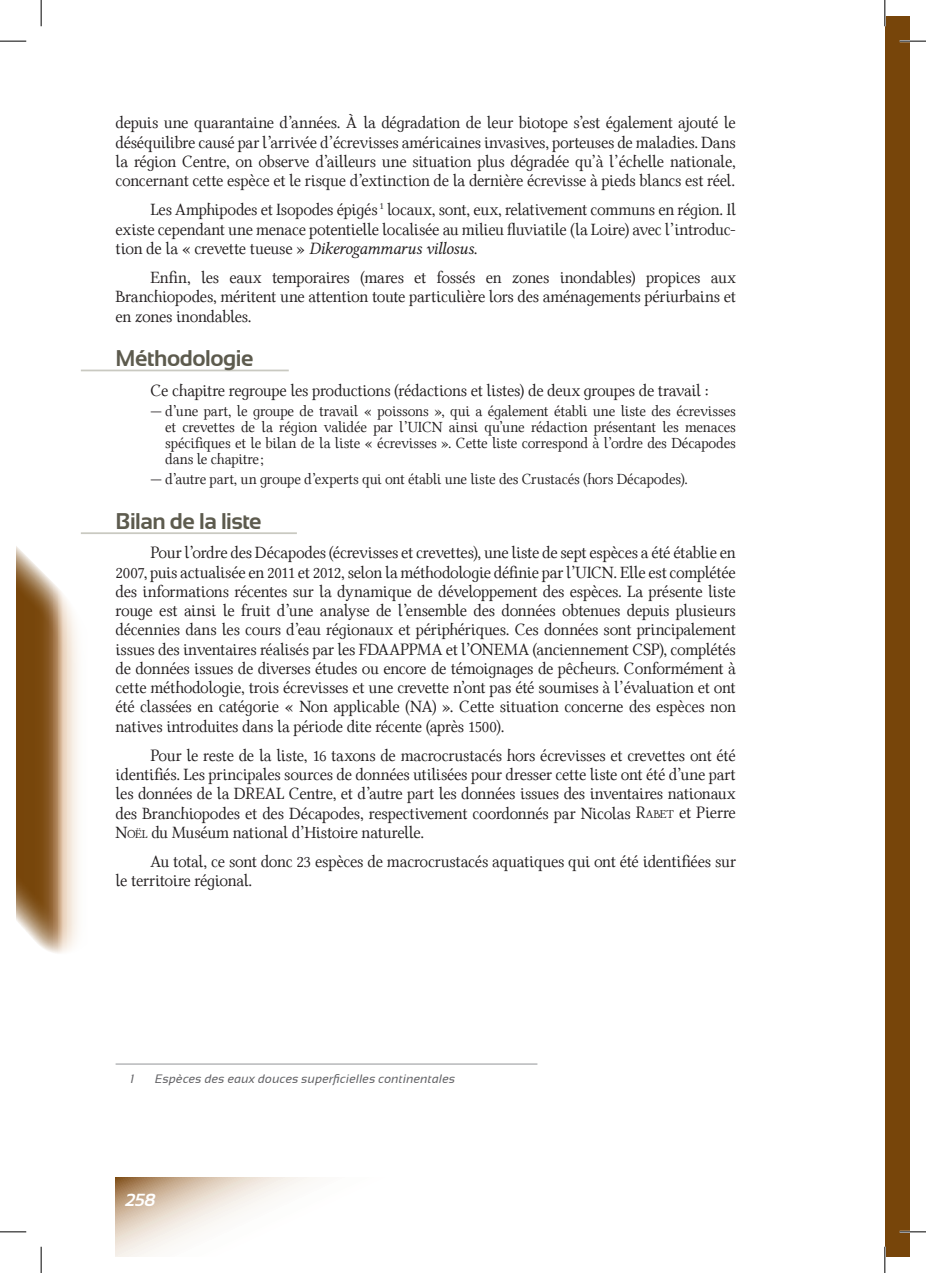
<style>
.page{position:relative;width:926px;height:1273px;background:#fff}
.page>*{position:absolute;margin:0;border:0;box-sizing:border-box;transform-origin:0 0}
.t1{font:700 22.75px "Sansation";letter-spacing:-.02em;color:#5d5b4e}
.t2{font:17.5px/19.2px "Libertinage";letter-spacing:-.015em;color:#231f20;text-align:justify}
.t3{font:italic 700 17.5px "Sansation";color:#fff}
.t4{font:15.75px/15.8px "Libertinage";letter-spacing:-.01em;color:#231f20;text-align:justify}
.t5{font:italic 12.25px "Sansation";letter-spacing:.02em;color:#636366}
.s1{font-family:"Lin Libertine OI"}
.s2{font-style:inherit}
.s3{font-size:12.25px}
</style>
<div class="page">
<svg style="left:16px;top:546px;width:62px;height:407px;background:#b0906b"></svg>
<svg style="left:116px;top:1177px;width:196px;height:79px"></svg>
<div style="left:884px;top:16px;width:25px;height:1240px;background:#77450a"></div>
<hr style="left:81px;top:370px;width:208px;height:1px;background:#c9c9c1">
<hr style="left:81px;top:532px;width:216px;height:2px;background:#c9c9c1">
<hr style="left:116px;top:1063px;width:421px;height:1px;background:#939598">
<hr style="left:899px;top:40px;width:27px;height:2px;background:#fff">
<hr style="left:899px;top:1231px;width:27px;height:2px;background:#fff">
<hr style="left:883px;top:0;width:3px;height:26px;background:#fff">
<hr style="left:883px;top:1247px;width:3px;height:26px;background:#fff">
<svg style="left:0;top:41px;width:26px;height:1px"></svg>
<svg style="left:899px;top:41px;width:27px;height:1px"></svg>
<svg style="left:0;top:1231px;width:26px;height:1px"></svg>
<svg style="left:899px;top:1231px;width:27px;height:1px"></svg>
<svg style="left:41px;top:0;width:1px;height:26px"></svg>
<svg style="left:41px;top:1247px;width:1px;height:26px"></svg>
<svg style="left:884px;top:0;width:1px;height:26px"></svg>
<svg style="left:884px;top:1247px;width:1px;height:26px"></svg>
<p class="t2" style="left:116px;top:114px;width:622px">depuis une quarantaine d’années. À la dégradation de leur biotope s’est également ajouté le déséquilibre causé par l’arrivée d’écrevisses américaines invasives, porteuses de maladies. Dans la région Centre, on observe d’ailleurs une situation plus dégradée qu’à l’échelle nationale, concernant cette espèce et le risque d’extinction de la dernière écrevisse à pieds blancs est réel.</p>
<p class="t2" style="left:116px;top:201px;width:622px;text-indent:35px">Les Amphipodes et Isopodes épigés <sup>1</sup> locaux, sont, eux, relativement communs en région. Il existe cependant une menace potentielle localisée au milieu fluviatile (la Loire) avec l’introduc&shy;tion de la « crevette tueuse » <span class="s1">Dikerogammarus villosus</span>.</p>
<p class="t2" style="left:116px;top:268px;width:622px;text-indent:35px">Enfin, les eaux temporaires (mares et fossés en zones inondables) propices aux Branchiopodes, méritent une attention toute particulière lors des aménagements périurbains et en zones inondables.</p>
<h1 class="t1" style="left:116px;top:346px;width:139px">Méthodologie</h1>
<p class="t2" style="left:150px;top:381px;width:559px">Ce chapitre regroupe les productions (rédactions et listes) de deux groupes de travail :</p>
<p class="t4" style="left:165px;top:404px;width:572px;text-indent:-15px">— d’une part, le groupe de travail « poissons », qui a également établi une liste des écrevisses et crevettes de la région validée par l’UICN ainsi qu’une rédaction présentant les menaces spécifiques et le bilan de la liste « écrevisses ». Cette liste correspond à l’ordre des Décapodes dans le chapitre;</p>
<p class="t4" style="left:150px;top:472px;width:539px">— d’autre part, un groupe d’experts qui ont établi une liste des Crustacés (hors Décapodes).</p>
<h1 class="t1" style="left:116px;top:508px;width:148px">Bilan de la liste</h1>
<p class="t2" style="left:116px;top:543px;width:622px;text-indent:35px">Pour l’ordre des Décapodes (écrevisses et crevettes), une liste de sept espèces a été établie en 2007, puis actualisée en 2011 et 2012, selon la méthodologie définie par l’UICN. Elle est complétée des informations récentes sur la dynamique de développement des espèces. La présente liste rouge est ainsi le fruit d’une analyse de l’ensemble des données obtenues depuis plusieurs décennies dans les cours d’eau régionaux et périphériques. Ces données sont principalement issues des inventaires réalisés par les FDAAPPMA et l’ONEMA (anciennement CSP), complétés de données issues de diverses études ou encore de témoignages de pêcheurs. Conformément à cette méthodologie, trois écrevisses et une crevette n’ont pas été soumises à l’évaluation et ont été classées en catégorie « Non applicable (NA) ». Cette situation concerne des espèces non natives introduites dans la période dite récente (après 1500).</p>
<p class="t2" style="left:116px;top:746px;width:622px;text-indent:35px">Pour le reste de la liste, 16 taxons de macrocrustacés hors écrevisses et crevettes ont été identifiés. Les principales sources de données utilisées pour dresser cette liste ont été d’une part les données de la DREAL Centre, et d’autre part les données issues des inventaires nationaux des Branchiopodes et des Décapodes, respectivement coordonnés par Nicolas <span class="s2">R</span><span class="s3">ABET</span> et Pierre <span class="s2">N</span><span class="s3">OËL</span> du Muséum national d’Histoire naturelle.</p>
<p class="t2" style="left:116px;top:852px;width:622px;text-indent:35px">Au total, ce sont donc 23 espèces de macrocrustacés aquatiques qui ont été identifiées sur le territoire régional.</p>
<p class="t5" style="left:130px;top:1072px;width:5px">1</p>
<p class="t5" style="left:155px;top:1072px;width:301px">Espèces des eaux douces superficielles continentales</p>
<p class="t3" style="left:125px;top:1190px;width:32px">258</p>
</div>
